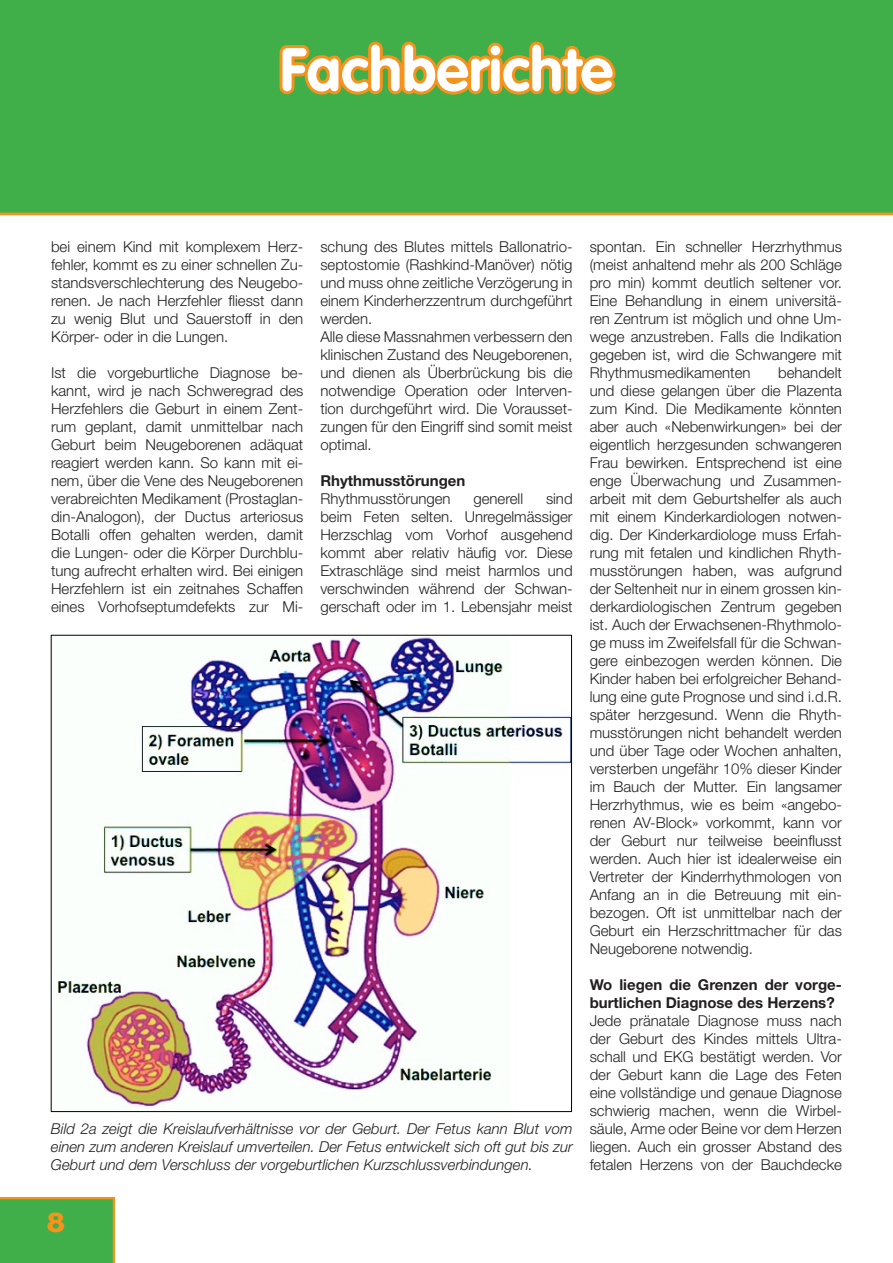
<style>
.page{position:relative;width:893px;height:1263px;background:#fff}
.page>*{position:absolute;margin:0;border:0;box-sizing:border-box;transform-origin:0 0}
.t1{font:700 60px "VAG Rounded Std";color:#fff}
.t2{font:700 27px "VAG Rounded Std";color:#f7931d;scale:1.26 1}
.t3{font:300 15px/18px "Helvetica Neue LT Std";color:#231f20;text-align:justify}
.t4{font:italic 300 15px/18px "Helvetica Neue LT Std";color:#231f20;text-align:justify}
.t5{font:700 15px/18px "Helvetica Neue LT Std";color:#231f20}
.t6{font:13.8px/15.8px "Arial Italic MS";color:#000}
</style>
<div class="page">
<div style="left:0;top:0;width:893px;height:213px;background:#40ae49"></div>
<svg style="left:279px;top:41px;width:337px;height:54px"></svg>
<svg style="left:0;top:1197px;width:115px;height:66px;background:#49ac46"></svg>
<hr style="left:0;top:213px;width:893px;height:2px;background:#f7931d">
<img style="left:57px;top:637px;width:513px;height:473px">
<h1 class="t1" style="left:280px;top:35px;width:335px">Fachberichte</h1>
<p class="t3" style="left:51px;top:237px;width:254px">bei einem Kind mit komplexem Herz&shy;fehler, kommt es zu einer schnellen Zu&shy;standsverschlechterung des Neugebo&shy;renen. Je nach Herzfehler fliesst dann zu wenig Blut und Sauerstoff in den Körper- oder in die Lungen.</p>
<p class="t3" style="left:51px;top:363px;width:254px">Ist die vorgeburtliche Diagnose be&shy;kannt, wird je nach Schweregrad des Herzfehlers die Geburt in einem Zent&shy;rum geplant, damit unmittelbar nach Geburt beim Neugeborenen adäquat reagiert werden kann. So kann mit ei&shy;nem, über die Vene des Neugeborenen verabreichten Medikament (Prostaglan&shy;din-Analogon), der Ductus arteriosus Botalli offen gehalten werden, damit die Lungen- oder die Körper Durchblu&shy;tung aufrecht erhalten wird. Bei einigen Herzfehlern ist ein zeitnahes Schaffen eines Vorhofseptumdefekts zur Mi-</p>
<p class="t3" style="left:320px;top:237px;width:254px;text-align:left">schung des Blutes mittels Ballonatrio&shy;septostomie (Rashkind-Manöver) nötig und muss ohne zeitliche Verzögerung in einem Kinderherzzentrum durchgeführt werden.<br>Alle diese Massnahmen verbessern den klinischen Zustand des Neugeborenen, und dienen als Überbrückung bis die notwendige Operation oder Interven&shy;tion durchgeführt wird. Die Vorausset&shy;zungen für den Eingriff sind somit meist optimal.</p>
<p class="t5" style="left:320px;top:471px;width:147px">Rhythmusstörungen</p>
<p class="t3" style="left:320px;top:489px;width:132px">Rhythmusstörungen</p>
<p class="t3" style="left:473px;top:489px;width:51px">generell</p>
<p class="t3" style="left:320px;top:489px;width:254px;text-indent:226px">sind beim Feten selten. Unregelmässiger Herzschlag vom Vorhof ausgehend kommt aber relativ häufig vor. Diese Extraschläge sind meist harmlos und verschwinden während der Schwan&shy;gerschaft oder im 1. Lebensjahr meist</p>
<p class="t6" style="left:49px;top:570px;width:518px">Bild 2a zeigt die Kreislaufverhältnisse vor der Geburt. Der Fetus kann Blut vom einen zum anderen Kreislauf umverteilen. Der Fetus entwickelt sich oft gut bis zur Geburt und dem Verschluss der vorgeburtlichen Kurzschlussverbindungen.</p>
<p class="t4" style="left:51px;top:1119px;width:523px">Bild 2a zeigt die Kreislaufverhältnisse vor der Geburt. Der Fetus kann Blut vom einen zum anderen Kreislauf umverteilen. Der Fetus entwickelt sich oft gut bis zur Geburt und dem Verschluss der vorgeburtlichen Kurzschlussverbindungen.</p>
<h2 class="t2" style="left:46px;top:1206px;width:17px">8</h2>
<p class="t3" style="left:590px;top:237px;width:254px">spontan. Ein schneller Herzrhythmus (meist anhaltend mehr als 200 Schläge pro min) kommt deutlich seltener vor.<br>Eine Behandlung in einem universitä&shy;ren Zentrum ist möglich und ohne Um&shy;wege anzustreben. Falls die Indikation gegeben ist, wird die Schwangere mit Rhythmusmedikamenten</p>
<p class="t3" style="left:590px;top:363px;width:254px;text-indent:188px">behandelt und diese gelangen über die Plazenta zum Kind. Die Medikamente könnten aber auch «Nebenwirkungen» bei der eigentlich herzgesunden schwangeren Frau bewirken. Entsprechend ist eine enge Überwachung und Zusammen&shy;arbeit mit dem Geburtshelfer als auch mit einem Kinderkardiologen notwen&shy;dig. Der Kinderkardiologe muss Erfah&shy;rung mit fetalen und kindlichen Rhyth&shy;musstörungen haben, was aufgrund der Seltenheit nur in einem grossen kin&shy;derkardiologischen Zentrum gegeben ist. Auch der Erwachsenen-Rhythmolo&shy;ge muss im Zweifelsfall für die Schwan&shy;gere einbezogen werden können. Die Kinder haben bei erfolgreicher Behand&shy;lung eine gute Prognose und sind i.d.R. später herzgesund. Wenn die Rhyth&shy;musstörungen nicht behandelt werden und über Tage oder Wochen anhalten, versterben ungefähr 10% dieser Kinder im Bauch der Mutter. Ein langsamer Herzrhythmus, wie es beim «angebo&shy;renen AV-Block» vorkommt, kann vor der Geburt nur teilweise beeinflusst werden. Auch hier ist idealerweise ein Vertreter der Kinderrhythmologen von Anfang an in die Betreuung mit ein&shy;bezogen. Oft ist unmittelbar nach der Geburt ein Herzschrittmacher für das Neugeborene notwendig.</p>
<p class="t5" style="left:590px;top:975px;width:254px">Wo liegen die Grenzen der vorge&shy;burtlichen Diagnose des Herzens?</p>
<p class="t3" style="left:590px;top:1011px;width:254px">Jede pränatale Diagnose muss nach der Geburt des Kindes mittels Ultra&shy;schall und EKG bestätigt werden. Vor der Geburt kann die Lage des Feten eine vollständige und genaue Diagnose schwierig machen, wenn die Wirbel&shy;säule, Arme oder Beine vor dem Herzen liegen. Auch ein grosser Abstand des fetalen Herzens von der Bauchdecke</p>
</div>
